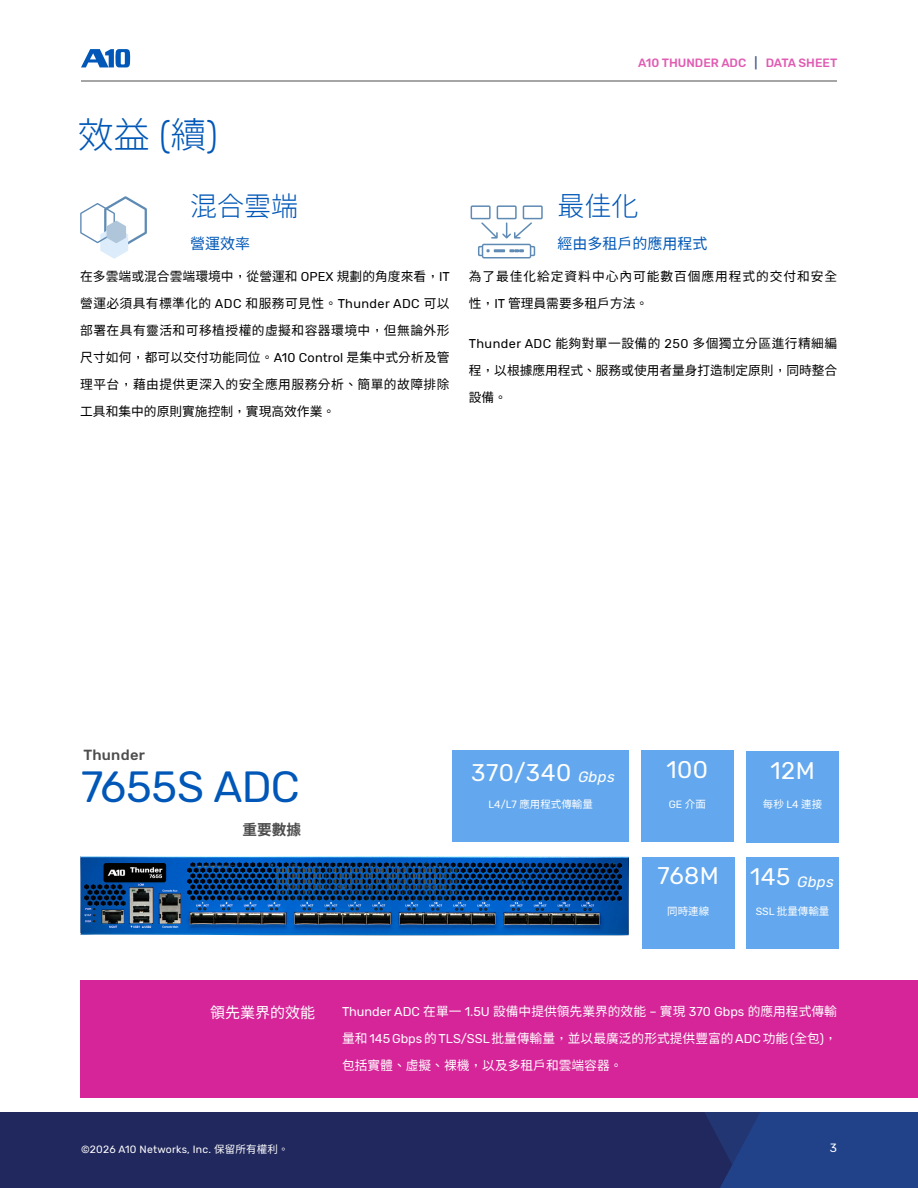
<style>
.page{position:relative;width:918px;height:1188px;background:#fff}
.page>*{position:absolute;margin:0;border:0;box-sizing:border-box;transform-origin:0 0}
.Prodect_Number_Big{font:43.5px "Rubik";letter-spacing:-.01em;color:#0057b7}
.L1_Head_Top{font:300 36px "Taipei Sans TC Beta";color:#0057b7}
.L2_Head{font:300 27px "Taipei Sans TC Beta";color:#0057b7}
.Specs_H1{font:24px "Rubik";letter-spacing:.02em;color:#fff}
.L4_Head{font:15px "Taipei Sans TC Beta";color:#0057b7}
.Specs_Speed{font:italic 15px "Rubik";letter-spacing:.02em;color:#fff}
.Callout_H2{font:15px "Taipei Sans TC Beta";color:#fff}
.Specs_Product_Name{font:500 14.7px "Rubik";letter-spacing:.02em;color:#4d4d4d}
.Specs_Product_Name-2{font:700 14.7px "Taipei Sans TC Beta";color:#4d4d4d}
.body_text{font:12.75px/27px "Taipei Sans TC Beta";letter-spacing:.035em;color:#000;text-align:justify}
.Callout_Body_White{font:12.75px/27px "Taipei Sans TC Beta";color:#fff;text-align:justify}
.body_text-2{font:12.75px/27px "Taipei Sans TC Beta";letter-spacing:.075em;color:#000}
.t1{font:500 12px "Rubik";color:#e05cb2}
.t2{font:12px "Rubik";color:#fff}
.Specs_Body_White{font:10.5px "Rubik";letter-spacing:.02em;color:#fff}
.Specs_Body_White-2{font:10.5px "Taipei Sans TC Beta";color:#fff}
.s1{font-family:"Rubik"}
.s2{color:#405689}
.s3{font-family:"Taipei Sans TC Beta"}
</style>
<div class="page">
<div style="left:0;top:1112px;width:918px;height:76px;background:#21285d"></div>
<svg style="left:705px;top:1112px;width:213px;height:76px;background:#213e83"></svg>
<hr style="left:81px;top:81px;width:756px;height:1px;background:#4d4d4d">
<svg style="left:81px;top:49px;width:49px;height:18px"></svg>
<svg style="left:470px;top:205px;width:73px;height:54px"></svg>
<div style="left:80px;top:980px;width:838px;height:118px;background:#d62598"></div>
<div style="left:452px;top:750px;width:177px;height:92px;background:#63a8ee"></div>
<div style="left:746px;top:751px;width:93px;height:92px;background:#63a8ee"></div>
<div style="left:746px;top:857px;width:93px;height:92px;background:#63a8ee"></div>
<div style="left:641px;top:750px;width:93px;height:92px;background:#63a8ee"></div>
<div style="left:642px;top:857px;width:92px;height:92px;background:#63a8ee"></div>
<img style="left:80px;top:856px;width:549px;height:79px">
<svg style="left:80px;top:196px;width:67px;height:63px"></svg>
<p class="L1_Head_Top" style="left:78px;top:114px;width:142px">效益 <span class="s1">(</span>續<span class="s1">)</span></p>
<p class="L2_Head" style="left:190px;top:191px;width:109px">混合雲端</p>
<p class="L4_Head" style="left:190px;top:235px;width:61px">營運效率</p>
<p class="body_text" style="left:80px;top:263px;width:371px">在多雲端或混合雲端環境中，從營運和 <span class="s1">OPEX</span> 規劃的角度來看，<span class="s1">IT</span>營運必須具有標準化的 <span class="s1">ADC</span> 和服務可見性。<span class="s1">Thunder ADC</span> 可以部署在具有靈活和可移植授權的虛擬和容器環境中，但無論外形尺寸如何，都可以交付功能同位。<span class="s1">A10 Control</span> 是集中式分析及管理平台，藉由提供更深入的安全應用服務分析、簡單的故障排除工具和集中的原則實施控制，實現高效作業。</p>
<p class="t1" style="left:638px;top:56px;width:201px">A10 THUNDER ADC <span class="s2">|</span> DATA SHEET</p>
<p class="L2_Head" style="left:557px;top:191px;width:82px">最佳化</p>
<p class="L4_Head" style="left:557px;top:235px;width:151px">經由多租戶的應用程式</p>
<p class="body_text-2" style="left:469px;top:263px;width:370px">為了最佳化給定資料中心內可能數百個應用程式的交付和安全性，<span class="s1">IT</span> 管理員需要多租戶方法。</p>
<p class="body_text" style="left:469px;top:330px;width:370px"><span class="s1">Thunder ADC</span> 能夠對單一設備的 <span class="s1">250</span> 多個獨立分區進行精細編程，以根據應用程式、服務或使用者量身打造制定原則，同時整合設備。</p>
<p class="Specs_Product_Name" style="left:83px;top:747px;width:63px">Thunder</p>
<p class="Prodect_Number_Big" style="left:81px;top:762px;width:220px">7655S ADC</p>
<p class="Specs_Product_Name-2" style="left:243px;top:822px;width:60px">重要數據</p>
<p class="Specs_H1" style="left:471px;top:759px;width:102px">370/340</p>
<p class="Specs_Speed" style="left:578px;top:768px;width:38px">Gbps</p>
<p class="Specs_Body_White-2" style="left:489px;top:798px;width:106px"><span class="s1">L4/L7</span> 應用程式傳輸量</p>
<p class="Specs_H1" style="left:667px;top:756px;width:43px">100</p>
<p class="Specs_Body_White" style="left:669px;top:798px;width:39px">GE <span class="s3">介面</span></p>
<p class="Specs_H1" style="left:657px;top:862px;width:63px">768M</p>
<p class="Specs_Body_White-2" style="left:667px;top:905px;width:43px">同時連線</p>
<p class="Specs_H1" style="left:771px;top:757px;width:46px">12M</p>
<p class="Specs_Body_White-2" style="left:763px;top:798px;width:61px">每秒 <span class="s1">L4</span> 連接</p>
<p class="Specs_H1" style="left:750px;top:864px;width:42px">145</p>
<p class="Specs_Speed" style="left:797px;top:873px;width:38px">Gbps</p>
<p class="Specs_Body_White-2" style="left:756px;top:905px;width:75px"><span class="s1">SSL</span> 批量傳輸量</p>
<p class="Callout_H2" style="left:210px;top:1004px;width:106px">領先業界的效能</p>
<p class="Callout_Body_White" style="left:342px;top:998px;width:496px"><span class="s1">Thunder ADC</span> 在單一 <span class="s1">1.5U</span> 設備中提供領先業界的效能 <span class="s1">–</span> 實現 <span class="s1">370 Gbps</span> 的應用程式傳輸量和 <span class="s1">145 Gbps</span> 的 <span class="s1">TLS/SSL</span> 批量傳輸量，並以最廣泛的形式提供豐富的 <span class="s1">ADC</span> 功能 <span class="s1">(</span>全包<span class="s1">)</span>，包括實體、虛擬、裸機，以及多租戶和雲端容器。</p>
<p class="Specs_Body_White" style="left:81px;top:1144px;width:209px">©2026 A10 Networks, Inc. <span class="s3">保留所有權利。</span></p>
<p class="t2" style="left:830px;top:1141px;width:9px">3</p>
</div>
